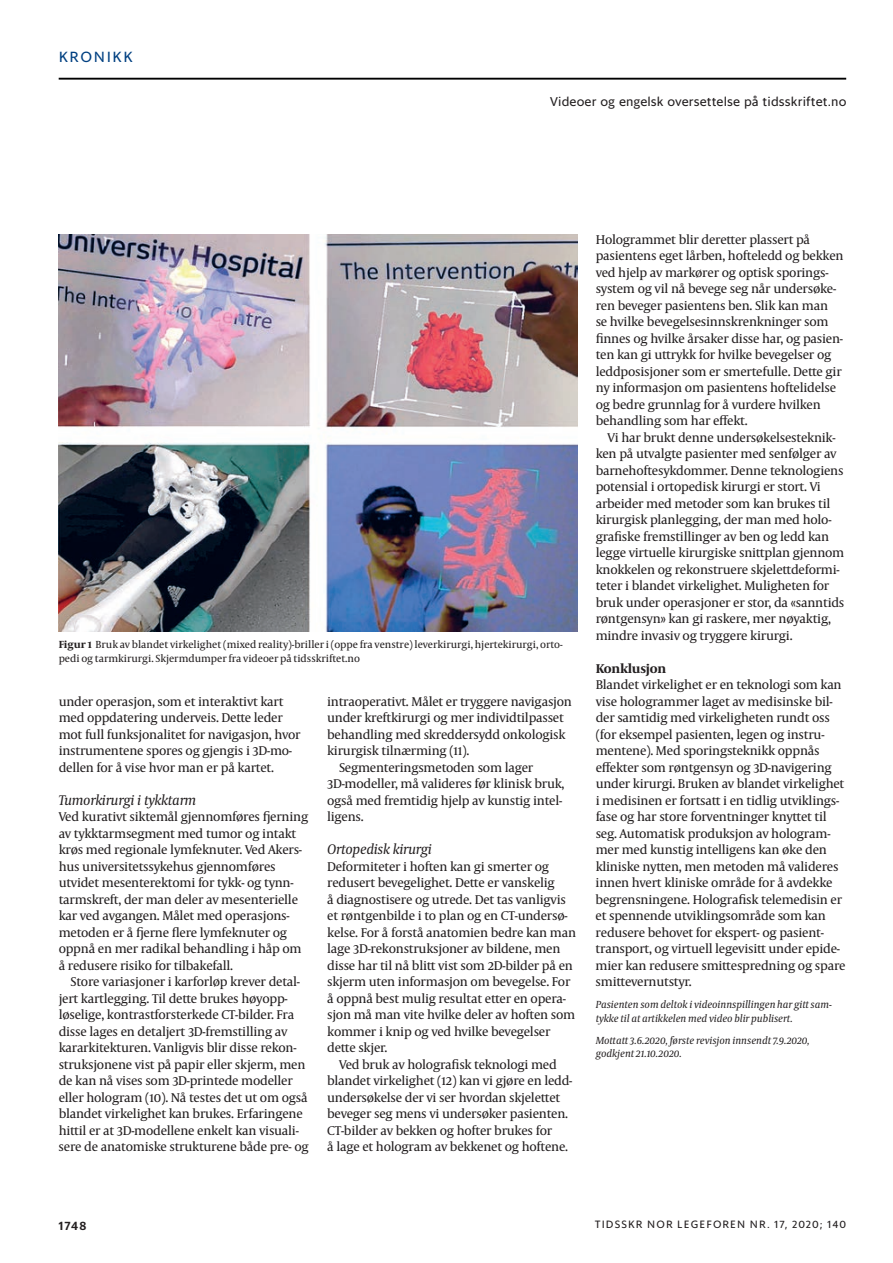
<style>
.page{position:relative;width:893px;height:1263px;background:#fff}
.page>*{position:absolute;margin:0;border:0;box-sizing:border-box;transform-origin:0 0}
.t1{font:15px "Sanomat Sans Text";letter-spacing:.11em;color:#014081}
.t2{font:italic 14.25px "Capitolium News 2";letter-spacing:-.02em;color:#231f20}
.t3{font:12.9px/16.5px "Capitolium News 2";letter-spacing:-.02em;color:#231f20}
.t4{font:12.9px "Sanomat Sans Text";letter-spacing:.01em;color:#231f20}
.t5{font:700 12.9px "Capitolium News 2";letter-spacing:-.02em;color:#231f20}
.t6{font:600 12.3px "Sanomat Sans Text";color:#231f20}
.t7{font:10.8px "Sanomat Sans Text";letter-spacing:.1em;color:#231f20}
.t8{font:10.5px/13.5px "Capitolium News 2";letter-spacing:-.005em;color:#231f20}
.t9{font:italic 10.5px/13.5px "Capitolium News 2";letter-spacing:-.005em;color:#231f20}
.s1{font-weight:700}
</style>
<div class="page">
<hr style="left:59px;top:78px;width:787px;height:2px;background:#000">
<img style="left:59px;top:235px;width:519px;height:396px">
<p class="t1" style="left:59px;top:46px;width:76px">KRONIKK</p>
<p class="t4" style="left:550px;top:92px;width:298px">Videoer og engelsk oversettelse på tidsskriftet.no</p>
<p class="t8" style="left:59px;top:637px;width:506px"><span class="s1">Figur 1</span> Bruk av blandet virkelighet (mixed reality)-briller i (oppe fra venstre) leverkirurgi, hjertekirurgi, orto&shy;pedi og tarmkirurgi. Skjermdumper fra videoer på tidsskriftet.no</p>
<p class="t3" style="left:59px;top:693px;width:244px">under operasjon, som et interaktivt kart med oppdatering underveis. Dete leder mot full funksjonalitet for navigasjon, hvor instrumentene spores og gjengis i 3D-mo&shy;dellen for å vise hvor man er på kartet.</p>
<p class="t2" style="left:59px;top:790px;width:139px">Tumorkirurgi i tykktarm</p>
<p class="t3" style="left:59px;top:808px;width:251px">Ved kurativt siktemål gjennomføres fjerning av tykktarmsegment med tumor og intakt krøs med regionale lymfeknuter. Ved Akers&shy;hus universitetssykehus gjennomføres utvidet mesenterektomi for tykk- og tynn&shy;tarmskreft, der man deler av mesenterielle kar ved avgangen. Målet med operasjons&shy;metoden er å fjerne flere lymfeknuter og oppnå en mer radikal behandling i håp om å redusere risiko for tilbakefall.</p>
<p class="t3" style="left:59px;top:973px;width:252px;text-indent:12px">Store variasjoner i karforløp krever detal&shy;jert kartlegging. Til dete brukes høyopp&shy;løselige, kontrastforsterkede CT-bilder. Fra disse lages en detaljert 3D-fremstilling av kararkitekturen. Vanligvis blir disse rekon&shy;struksjonene vist på papir eller skjerm, men de kan nå vises som 3D-printede modeller eller hologram (10). Nå testes det ut om også blandet virkelighet kan brukes. Erfaringene hitil er at 3D-modellene enkelt kan visuali&shy;sere de anatomiske strukturene både pre- og</p>
<p class="t3" style="left:327px;top:693px;width:246px">intraoperativt. Målet er tryggere navigasjon</p>
<p class="t3" style="left:327px;top:709px;width:238px">under kreftkirurgi og mer individtilpasset</p>
<p class="t3" style="left:327px;top:726px;width:240px">behandling med skreddersydd onkologisk</p>
<p class="t3" style="left:327px;top:742px;width:144px">kirurgisk tilnærming (11).</p>
<p class="t3" style="left:339px;top:759px;width:196px">Segmenteringsmetoden som lager</p>
<p class="t3" style="left:327px;top:775px;width:239px">3D-modeller, må valideres før klinisk bruk,</p>
<p class="t3" style="left:327px;top:792px;width:237px">også med fremtidig hjelp av kunstig intel-</p>
<p class="t3" style="left:327px;top:808px;width:38px">ligens.</p>
<p class="t2" style="left:327px;top:840px;width:106px">Ortopedisk kirurgi</p>
<p class="t3" style="left:327px;top:858px;width:251px">Deformiteter i hoften kan gi smerter og redusert bevegelighet. Dete er vanskelig<br>å diagnostisere og utrede. Det tas vanligvis et røntgenbilde i to plan og en CT-undersø&shy;kelse. For å forstå anatomien bedre kan man lage 3D-rekonstruksjoner av bildene, men disse har til nå blitt vist som 2D-bilder på en skjerm uten informasjon om bevegelse. For å oppnå best mulig resultat eter en opera&shy;sjon må man vite hvilke deler av hoften som kommer i knip og ved hvilke bevegelser dete skjer.</p>
<p class="t3" style="left:327px;top:1056px;width:247px;text-indent:12px">Ved bruk av holografisk teknologi med blandet virkelighet (12) kan vi gjøre en ledd&shy;undersøkelse der vi ser hvordan skjeletet beveger seg mens vi undersøker pasienten.<br>CT-bilder av bekken og hofter brukes for<br>å lage et hologram av bekkenet og hoftene.</p>
<p class="t3" style="left:596px;top:231px;width:249px">Hologrammet blir dereter plassert på pasientens eget lårben, hofteledd og bekken ved hjelp av markører og optisk sporings&shy;system og vil nå bevege seg når undersøke&shy;ren beveger pasientens ben. Slik kan man<br>se hvilke bevegelsesinnskrenkninger som finnes og hvilke årsaker disse har, og pasien&shy;ten kan gi utrykk for hvilke bevegelser og leddposisjoner som er smertefulle. Dete gir ny informasjon om pasientens hoftelidelse og bedre grunnlag for å vurdere hvilken behandling som har efekt.</p>
<p class="t3" style="left:596px;top:429px;width:250px;text-indent:12px">Vi har brukt denne undersøkelsesteknik&shy;ken på utvalgte pasienter med senfølger av barnehoftesykdommer. Denne teknologiens potensial i ortopedisk kirurgi er stort. Vi arbeider med metoder som kan brukes til kirurgisk planlegging, der man med holo&shy;grafiske fremstillinger av ben og ledd kan legge virtuelle kirurgiske snitt-plan gjennom knokkelen og rekonstruere skjelett-deformi&shy;teter i blandet virkelighet. Muligheten for bruk under operasjoner er stor, da «sanntids røntgensyn» kan gi raskere, mer nøyaktig, mindre invasiv og tryggere kirurgi.</p>
<p class="t5" style="left:596px;top:659px;width:72px">Konklusjon</p>
<p class="t3" style="left:596px;top:676px;width:251px">Blandet virkelighet er en teknologi som kan vise hologrammer laget av medisinske bil&shy;der samtidig med virkeligheten rundt oss (for eksempel pasienten, legen og instru&shy;mentene). Med sporingsteknikk oppnås efekter som røntgensyn og 3D-navigering under kirurgi. Bruken av blandet virkelighet i medisinen er fortsatt i en tidlig utviklings&shy;fase og har store forventninger knytet til seg. Automatisk produksjon av hologram&shy;mer med kunstig intelligens kan øke den kliniske nyten, men metoden må valideres innen hvert kliniske område for å avdekke begrensningene. Holografisk telemedisin er et spennende utviklingsområde som kan redusere behovet for ekspert- og pasient&shy;transport, og virtuell legevisitt under epide&shy;mier kan redusere smitespredning og spare smitevernutstyr.</p>
<p class="t9" style="left:596px;top:997px;width:238px">Pasienten som deltok i videoinnspillingen har gitt sam&shy;tykke til at artikkelen med video blir publisert.</p>
<p class="t9" style="left:596px;top:1033px;width:216px">Mot-tatt 3.6.2020, første revisjon innsendt 7.9.2020, godkjent 21.10.2020.</p>
<p class="t6" style="left:59px;top:1216px;width:29px">1748</p>
<p class="t7" style="left:595px;top:1216px;width:253px">TIDSSKR NOR LEGEFOREN NR. 17, 2020; 140</p>
</div>
